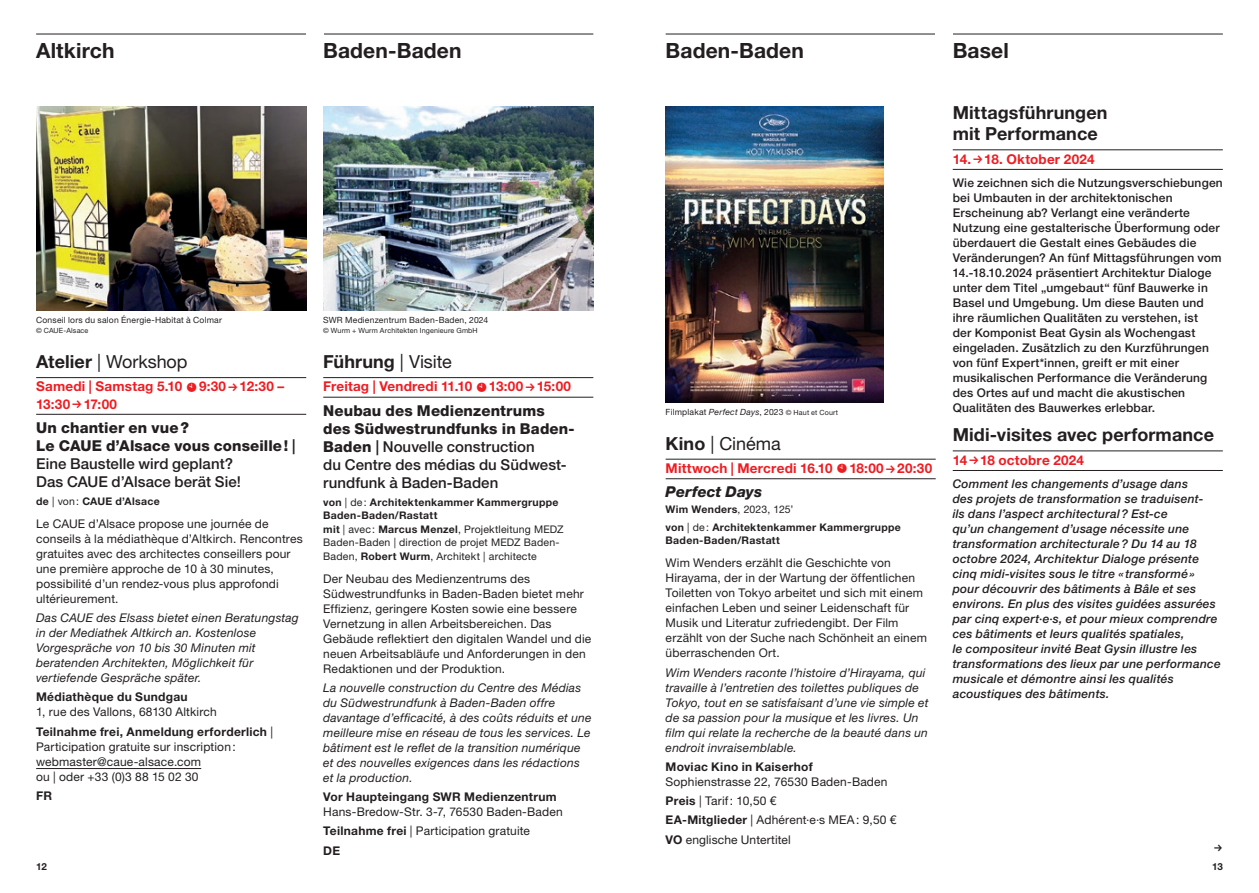
<style>
.page{position:relative;width:1259px;height:893px;background:#fff}
.page>*{position:absolute;margin:0;border:0;box-sizing:border-box;transform-origin:0 0}
.t1{font:700 21px "Helvetica Neue LT Std";letter-spacing:.005em;color:#231f20}
.t2{font:700 18px/21px "Helvetica Neue LT Std";letter-spacing:.005em;color:#231f20}
.t3{font:18px "Helvetica Neue LT Std";letter-spacing:-.005em;color:#231f20}
.t4{font:500 15px/18px "Helvetica Neue LT Std";letter-spacing:.005em;color:#231f20}
.t5{font:italic 800 15px "Helvetica Neue LT Std";letter-spacing:.005em;color:#231f20}
.t6{font:700 13.5px/17.1px "Helvetica Neue LT Std";letter-spacing:.015em;color:#ee1d23}
.t7{font:12px/15px "Helvetica Neue LT Std";letter-spacing:.015em;color:#231f20}
.t8{font:italic 12px/15px "Helvetica Neue LT Std";letter-spacing:.015em;color:#231f20}
.t9{font:500 12px/15px "Helvetica Neue LT Std";letter-spacing:.015em;color:#231f20}
.t10{font:italic 500 12px/15px "Helvetica Neue LT Std";letter-spacing:.02em;color:#231f20}
.t11{font:700 12px/19.2px "Helvetica Neue LT Std";letter-spacing:.025em;color:#231f20}
.t12{font:10.5px/13.5px "Helvetica Neue LT Std";letter-spacing:.015em;color:#231f20}
.t13{font:700 10.5px/17.7px "Helvetica Neue LT Std";letter-spacing:.025em;color:#231f20}
.t14{font:700 9.75px "Helvetica Neue LT Std";color:#231f20}
.t15{font:8.55px "Helvetica Neue LT Std";letter-spacing:.02em;color:#231f20}
.t16{font:7.2px "Helvetica Neue LT Std";letter-spacing:.02em;color:#231f20}
.s1{font-weight:700}
.s2{font-weight:800}
.s3{font-weight:400}
.s4{font-style:italic}
.s5{font-size:7.2px}
</style>
<div class="page">
<hr style="left:36px;top:34px;width:557px;height:1px;background:#231f20">
<hr style="left:665px;top:34px;width:557px;height:1px;background:#231f20">
<hr style="left:36px;top:377px;width:270px;height:1px;background:#231f20">
<hr style="left:36px;top:414px;width:270px;height:1px;background:#231f20">
<hr style="left:36px;top:768px;width:165px;height:1px;background:#231f20">
<hr style="left:323px;top:377px;width:270px;height:1px;background:#231f20">
<hr style="left:323px;top:397px;width:270px;height:1px;background:#231f20">
<hr style="left:665px;top:459px;width:270px;height:1px;background:#231f20">
<hr style="left:665px;top:478px;width:270px;height:1px;background:#231f20">
<hr style="left:952px;top:150px;width:270px;height:1px;background:#231f20">
<hr style="left:952px;top:169px;width:270px;height:1px;background:#231f20">
<hr style="left:952px;top:451px;width:270px;height:1px;background:#231f20">
<hr style="left:952px;top:470px;width:270px;height:1px;background:#231f20">
<div style="left:306px;top:0;width:17px;height:42px;background:#fff"></div>
<div style="left:935px;top:0;width:17px;height:42px;background:#fff"></div>
<img style="left:36px;top:106px;width:270px;height:205px">
<img style="left:323px;top:106px;width:270px;height:204px">
<img style="left:665px;top:106px;width:218px;height:296px">
<h1 class="t1" style="left:36px;top:38px;width:80px">Altkirch</h1>
<h1 class="t1" style="left:323px;top:38px;width:140px">Baden-Baden</h1>
<p class="t15" style="left:36px;top:315px;width:187px">Conseil lors du salon Énergie-Habitat à Colmar</p>
<p class="t16" style="left:36px;top:326px;width:54px">© CAUE-Alsace</p>
<h2 class="t3" style="left:36px;top:351px;width:153px"><span class="s1">Atelier</span> | Workshop</h2>
<p class="t6" style="left:36px;top:378px;width:249px">Samedi | Samstag 5.10 9:30 12:30 –<br>13:30 17:00</p>
<p class="t4" style="left:36px;top:418px;width:261px"><span class="s2">Un chantier en vue?<br>Le CAUE d’Alsace vous conseille!</span> |<br>Eine Baustelle wird geplant?<br>Das CAUE d’Alsace berät Sie!</p>
<p class="t13" style="left:36px;top:492px;width:125px">de <span class="s3">| von:</span> CAUE d’Alsace</p>
<p class="t7" style="left:36px;top:516px;width:268px">Le CAUE d’Alsace propose une journée de conseils à la médiathèque d’Altkirch. Rencontres gratuites avec des architectes conseillers pour une première approche de 10 à 30 minutes, possibilité d’un rendez-vous plus approfondi ultérieurement.</p>
<p class="t8" style="left:36px;top:610px;width:264px">Das CAUE des Elsass bietet einen Beratungstag in der Mediathek Altkirch an. Kostenlose Vorgespräche von 10 bis 30 Minuten mit beratenden Architekten, Möglichkeit für vertiefende Gespräche später.</p>
<p class="t11" style="left:36px;top:687px;width:153px">Médiathèque du Sundgau</p>
<p class="t11" style="left:36px;top:702px;width:238px"><span class="s3">1, rue des Vallons, 68130 Altkirch<br></span>Teilnahme frei, Anmeldung erforderlich <span class="s3">|</span></p>
<p class="t7" style="left:36px;top:739px;width:201px">Participation gratuite sur inscription: webmaster@caue-alsace.com<br>ou | oder +33 (0)3 88 15 02 30</p>
<p class="t11" style="left:36px;top:786px;width:17px">FR</p>
<p class="t15" style="left:323px;top:315px;width:167px">SWR Medienzentrum Baden-Baden, 2024</p>
<p class="t16" style="left:323px;top:326px;width:156px">© Wurm + Wurm Architekten Ingenieure GmbH</p>
<h2 class="t2" style="left:323px;top:351px;width:130px">Führung <span class="s3">| Visite</span></h2>
<p class="t6" style="left:323px;top:378px;width:249px">Freitag | Vendredi 11.10 13:00 15:00</p>
<p class="t4" style="left:323px;top:401px;width:253px"><span class="s2">Neubau des Medienzentrums des Südwestrundfunks in Baden-<br>Baden</span> | Nouvelle construction<br>du Centre des médias du Südwest&shy;rundfunk à Baden-Baden</p>
<p class="t12" style="left:323px;top:495px;width:242px"><span class="s1">von</span> | de: <span class="s1">Architektenkammer Kammergruppe Baden-Baden/Rastatt<br>mit</span> | avec: <span class="s1">Marcus Menzel</span>, Projektleitung MEDZ Baden-Baden | direction de projet MEDZ Baden-Baden, <span class="s1">Robert Wurm</span>, Architekt | architecte</p>
<p class="t7" style="left:323px;top:571px;width:269px">Der Neubau des Medienzentrums des Südwestrundfunks in Baden-Baden bietet mehr Effizienz, geringere Kosten sowie eine bessere Vernetzung in allen Arbeitsbereichen. Das Gebäude reflektiert den digitalen Wandel und die neuen Arbeitsabläufe und Anforderungen in den Redaktionen und der Produktion.</p>
<p class="t8" style="left:323px;top:680px;width:270px">La nouvelle construction du Centre des Médias du Südwestrundfunk à Baden-Baden offre davantage d’efficacité, à des coûts réduits et une meilleure mise en réseau de tous les services. Le bâtiment est le reflet de la transition numérique et des nouvelles exigences dans les rédactions et la production.</p>
<p class="t11" style="left:323px;top:787px;width:235px">Vor Haupteingang SWR Medienzentrum</p>
<p class="t7" style="left:323px;top:802px;width:241px;line-height:19.2px">Hans-Bredow-Str. 3-7, 76530 Baden-Baden<br><span class="s1">Teilnahme frei</span> | Participation gratuite<br><span class="s1">DE</span></p>
<h1 class="t1" style="left:665px;top:38px;width:140px">Baden-Baden</h1>
<h1 class="t1" style="left:952px;top:38px;width:58px">Basel</h1>
<p class="t15" style="left:665px;top:406px;width:174px">Filmplakat <span class="s4">Perfect Days</span>, 2023 <span class="s5">© Haut et Court</span></p>
<h2 class="t3" style="left:665px;top:432px;width:117px"><span class="s1">Kino</span> | Cinéma</h2>
<p class="t6" style="left:665px;top:459px;width:268px">Mittwoch | Mercredi 16.10 18:00 20:30</p>
<p class="t5" style="left:665px;top:483px;width:98px">Perfect Days</p>
<p class="t13" style="left:665px;top:500px;width:237px">Wim Wenders<span class="s3">, 2023, 125’<br></span>von <span class="s3">| de:</span> Architektenkammer Kammergruppe</p>
<p class="t13" style="left:665px;top:531px;width:116px">Baden-Baden/Rastatt</p>
<p class="t7" style="left:665px;top:555px;width:263px">Wim Wenders erzählt die Geschichte von Hirayama, der in der Wartung der öffentlichen Toiletten von Tokyo arbeitet und sich mit einem einfachen Leben und seiner Leidenschaft für Musik und Literatur zufriedengibt. Der Film erzählt von der Suche nach Schönheit an einem überraschenden Ort.</p>
<p class="t8" style="left:665px;top:665px;width:264px">Wim Wenders raconte l’histoire d’Hirayama, qui travaille à l’entretien des toilettes publiques de Tokyo, tout en se satisfaisant d’une vie simple et de sa passion pour la musique et les livres. Un film qui relate la recherche de la beauté dans un endroit invraisemblable.</p>
<p class="t11" style="left:665px;top:757px;width:148px">Moviac Kino in Kaiserhof</p>
<p class="t7" style="left:665px;top:772px;width:232px;line-height:19.2px">Sophienstrasse 22, 76530 Baden-Baden<br><span class="s1">Preis</span> | Tarif: 10,50 €<br><span class="s1">EA-Mitglieder</span> | Adhérent·e·s MEA: 9,50 €<br><span class="s1">VO</span> englische Untertitel</p>
<h2 class="t2" style="left:952px;top:102px;width:156px">Mittagsführungen mit Performance</h2>
<p class="t6" style="left:952px;top:150px;width:143px">14. 18. Oktober 2024</p>
<p class="t9" style="left:952px;top:175px;width:271px">Wie zeichnen sich die Nutzungsverschiebungen bei Umbauten in der architektonischen Erscheinung ab? Verlangt eine veränderte Nutzung eine gestalterische Überformung oder überdauert die Gestalt eines Gebäudes die Veränderungen? An fünf Mittagsführungen vom 14.-18.10.2024 präsentiert Architektur Dialoge unter dem Titel „umgebaut“ fünf Bauwerke in Basel und Umgebung. Um diese Bauten und ihre räumlichen Qualitäten zu verstehen, ist<br>der Komponist Beat Gysin als Wochengast eingeladen. Zusätzlich zu den Kurzführungen von fünf Expert*innen, greift er mit einer musikalischen Performance die Veränderung des Ortes auf und macht die akustischen Qualitäten des Bauwerkes erlebbar.</p>
<h2 class="t2" style="left:952px;top:424px;width:263px">Midi-visites avec performance</h2>
<p class="t6" style="left:952px;top:451px;width:133px">14 18 octobre 2024</p>
<p class="t10" style="left:952px;top:476px;width:269px">Comment les changements d’usage dans<br>des projets de transformation se traduisent-<br>ils dans l’aspect architectural? Est-ce<br>qu’un changement d’usage nécessite une transformation architecturale? Du 14 au 18 octobre 2024, Architektur Dialoge présente cinq midi-visites sous le titre «transformé» pour découvrir des bâtiments à Bâle et ses environs. En plus des visites guidées assurées par cinq expert·e·s, et pour mieux comprendre ces bâtiments et leurs qualités spatiales,<br>le compositeur invité Beat Gysin illustre les transformations des lieux par une performance musicale et démontre ainsi les qualités acoustiques des bâtiments.</p>
<p class="t14" style="left:36px;top:861px;width:12px">12</p>
<p class="t14" style="left:1212px;top:861px;width:12px">13</p>
</div>
